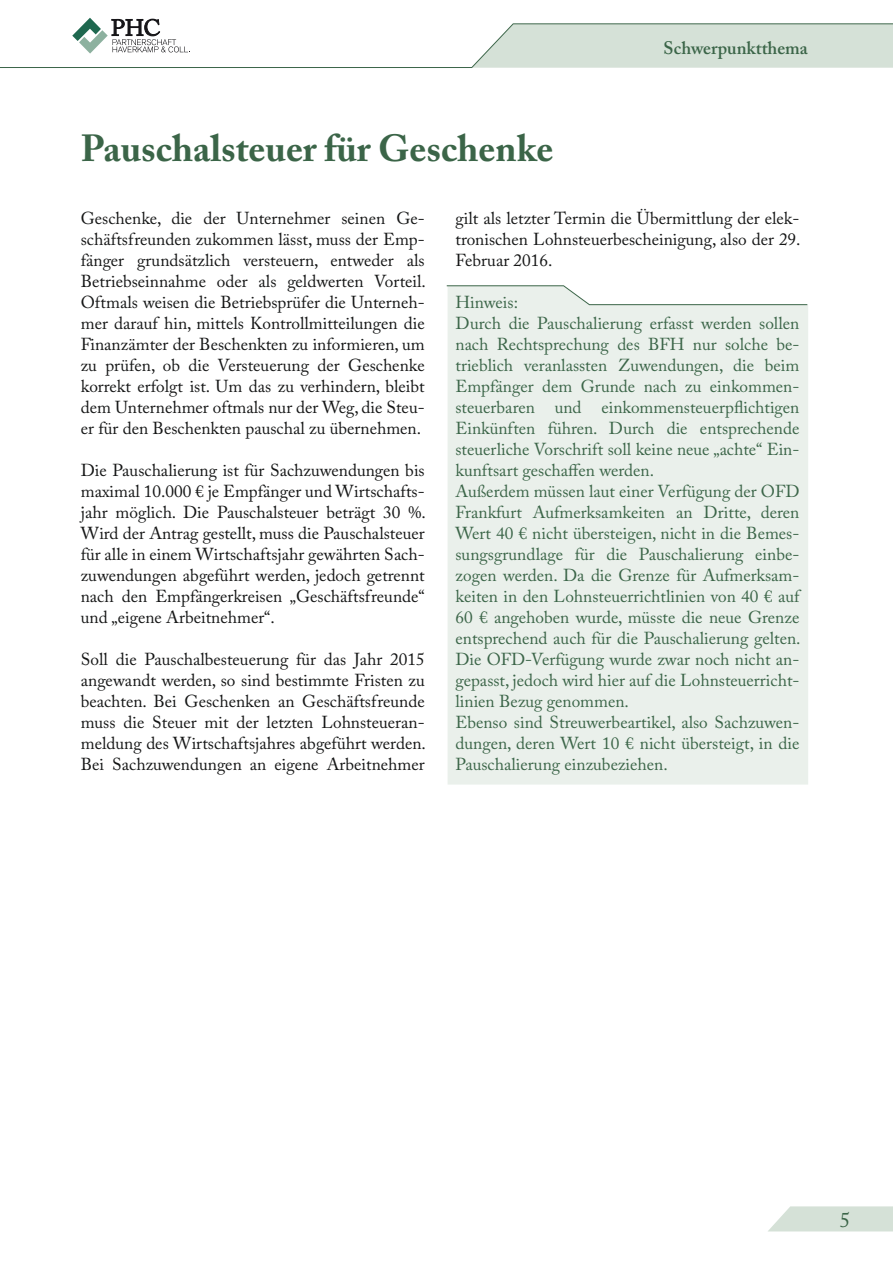
<style>
.page{position:relative;width:893px;height:1263px;background:#fff}
.page>*{position:absolute;margin:0;border:0;box-sizing:border-box;transform-origin:0 0}
.Headline_Schwerpunkt{font:700 37.5px "Adobe Caslon Pro";color:#3b6548}
.t1{font:21px "Adobe Caslon Pro";color:#3b6548}
.t2{font:600 18px "Adobe Caslon Pro";color:#3b6548}
.Grundtext_Mitteilung{font:17.25px/21px "Adobe Caslon Pro";color:#151616;text-align:justify}
.Hinweis_Miteilungen{font:17.25px/21px "Adobe Caslon Pro";color:#3b6548;text-align:justify}
</style>
<div class="page">
<hr style="left:0;top:67px;width:472px;height:1px;background:#3b6548">
<svg style="left:471px;top:23px;width:422px;height:45px;background:#d4e0d6"></svg>
<svg style="left:72px;top:18px;width:118px;height:36px"></svg>
<svg style="left:768px;top:1206px;width:125px;height:25px;background:#d9e4db"></svg>
<div style="left:448px;top:305px;width:360px;height:479px;background:#eaf0eb"></div>
<svg style="left:446px;top:285px;width:362px;height:20px"></svg>
<p class="Headline_Schwerpunkt" style="left:81px;top:126px;width:474px">Pauschalsteuer für Geschenke</p>
<p class="t2" style="left:663px;top:37px;width:146px">Schwerpunktthema</p>
<p class="Grundtext_Mitteilung" style="left:81px;top:208px;width:347px">Geschenke, die der Unternehmer seinen Ge&shy;schäftsfreunden zukommen lässt, muss der Emp&shy;fänger grundsätzlich versteuern, entweder als Betriebseinnahme oder als geldwerten Vorteil.<br>Oftmals weisen die Betriebsprüfer die Unterneh&shy;mer darauf hin, mittels Kontrollmitteilungen die Finanzämter der Beschenkten zu informieren, um zu prüfen, ob die Versteuerung der Geschenke korrekt erfolgt ist. Um das zu verhindern, bleibt dem Unternehmer oftmals nur der Weg, die Steu&shy;er für den Beschenkten pauschal zu übernehmen.</p>
<p class="Grundtext_Mitteilung" style="left:81px;top:460px;width:347px">Die Pauschalierung ist für Sachzuwendungen bis maximal 10.000 € je Empfänger und Wirtschafts&shy;jahr möglich. Die Pauschalsteuer beträgt 30 %.<br>Wird der Antrag gestellt, muss die Pauschalsteuer für alle in einem Wirtschaftsjahr gewährten Sach&shy;zuwendungen abgeführt werden, jedoch getrennt nach den Empfängerkreisen „Geschäftsfreunde“ und „eigene Arbeitnehmer“.</p>
<p class="Grundtext_Mitteilung" style="left:81px;top:649px;width:347px">Soll die Pauschalbesteuerung für das Jahr 2015 angewandt werden, so sind bestimmte Fristen zu beachten. Bei Geschenken an Geschäftsfreunde muss die Steuer mit der letzten Lohnsteueran&shy;meldung des Wirtschaftsjahres abgeführt werden.<br>Bei Sachzuwendungen an eigene Arbeitnehmer</p>
<p class="Grundtext_Mitteilung" style="left:455px;top:208px;width:347px">gilt als letzter Termin die Übermittlung der elek&shy;tronischen Lohnsteuerbescheinigung, also der 29.<br>Februar 2016.</p>
<p class="Hinweis_Miteilungen" style="left:455px;top:292px;width:64px">Hinweis:</p>
<p class="Hinweis_Miteilungen" style="left:455px;top:313px;width:345px">Durch die Pauschalierung erfasst werden sollen nach Rechtsprechung des BFH nur solche be&shy;trieblich veranlassten Zuwendungen, die beim Empfänger dem Grunde nach zu einkommen&shy;steuerbaren und einkommensteuerpflichtigen Einkünften führen. Durch die entsprechende steuerliche Vorschrift soll keine neue „achte“ Ein&shy;kunftsart geschaffen werden.</p>
<p class="Hinweis_Miteilungen" style="left:455px;top:481px;width:347px">Außerdem müssen laut einer Verfügung der OFD Frankfurt Aufmerksamkeiten an Dritte, deren Wert 40 € nicht übersteigen, nicht in die Bemes&shy;sungsgrundlage für die Pauschalierung einbe&shy;zogen werden. Da die Grenze für Aufmerksam&shy;keiten in den Lohnsteuerrichtlinien von 40 € auf 60 € angehoben wurde, müsste die neue Grenze entsprechend auch für die Pauschalierung gelten.<br>Die OFD-Verfügung wurde zwar noch nicht an&shy;gepasst, jedoch wird hier auf die Lohnsteuerricht&shy;linien Bezug genommen.</p>
<p class="Hinweis_Miteilungen" style="left:455px;top:712px;width:345px">Ebenso sind Streuwerbeartikel, also Sachzuwen&shy;dungen, deren Wert 10 € nicht übersteigt, in die Pauschalierung einzubeziehen.</p>
<p class="t1" style="left:840px;top:1207px;width:12px">5</p>
</div>
